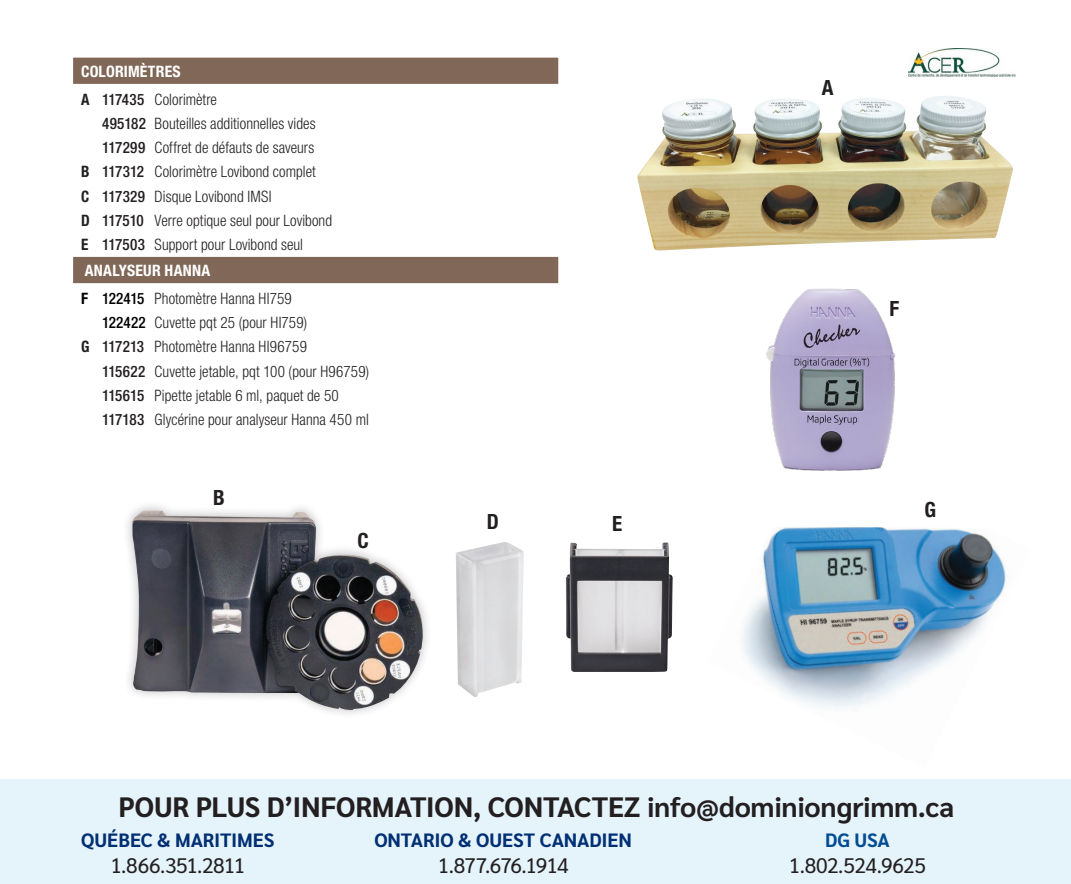
<style>
.page{position:relative;width:1071px;height:884px;background:#fff}
.page>*{position:absolute;margin:0;border:0;box-sizing:border-box;transform-origin:0 0}
.t1{font:700 28px "Sarabun";letter-spacing:-.01em;color:#231f20}
.t2{font:21px "Sarabun";letter-spacing:-.03em;color:#231f20}
.t3{font:700 condensed 21px "Helvetica Neue LT Pro";color:#231f20}
.t4{font:700 19.25px "Sarabun";letter-spacing:-.005em;color:#002f73}
.t5{font:700 19.25px "Sarabun";color:#004c92}
.t6{font:300 condensed 15.75px/27.5px "Helvetica Neue LT Pro";letter-spacing:.005em;color:#231f20;scale:.96 1}
.t7{font:700 condensed 15.75px/27.5px "Helvetica Neue LT Pro";letter-spacing:.01em;color:#fff}
.s1{color:#231f20}
.s2{font-weight:500;color:#231f20}
.s3{font-weight:300;color:#231f20}
.s4{font-weight:500}
.s5{font-weight:700}
.s6{font-weight:700;color:#fff}
.s7{font-weight:700;color:#000}
.s8{font-weight:500;color:#000}
</style>
<div class="page">
<div style="left:0;top:779px;width:1070px;height:105px;background:#e5f3fb"></div>
<img style="left:766px;top:288px;width:130px;height:183px">
<img style="left:637px;top:96px;width:376px;height:155px">
<img style="left:565px;top:542px;width:107px;height:130px">
<img style="left:908px;top:49px;width:106px;height:28px">
<img style="left:741px;top:527px;width:265px;height:182px">
<div style="left:123px;top:501px;width:309px;height:218px;background:#231f20;opacity:.29"></div>
<img style="left:132px;top:510px;width:292px;height:200px">
<img style="left:455px;top:542px;width:68px;height:155px">
<div style="left:73px;top:58px;width:485px;height:26px;background:#806757"></div>
<div style="left:73px;top:257px;width:485px;height:26px;background:#806757"></div>
<p class="t7" style="left:81px;top:58px;width:137px">COLORIMÈTRES<br><span class="s1">A</span> <span class="s2">117435</span> <span class="s3">Colorimètre</span></p>
<p class="t6" style="left:102px;top:109px;width:224px"><span class="s4">495182</span> Bouteilles additionnelles vides</p>
<p class="t6" style="left:102px;top:134px;width:222px"><span class="s4">117299</span> Coffret de défauts de saveurs</p>
<p class="t6" style="left:81px;top:158px;width:246px"><span class="s5">B</span> <span class="s4">117312</span> Colorimètre Lovibond complet</p>
<p class="t6" style="left:81px;top:182px;width:200px"><span class="s5">C</span> <span class="s4">117329</span> Disque Lovibond IMSI</p>
<p class="t6" style="left:81px;top:207px;width:263px"><span class="s5">D</span> <span class="s4">117510</span> Verre optique seul pour Lovibond</p>
<p class="t6" style="left:81px;top:231px;width:233px"><span class="s5">E</span> <span class="s4">117503</span> Support pour Lovibond seul</p>
<p class="t6" style="left:81px;top:257px;width:221px"><span class="s6">ANALYSEUR HANNA<br></span><span class="s7">F</span> <span class="s8">122415</span> Photomètre Hanna HI759</p>
<p class="t6" style="left:102px;top:309px;width:215px"><span class="s8">122422</span> Cuvette pqt 25 (pour HI759)</p>
<p class="t6" style="left:81px;top:333px;width:237px"><span class="s5">G</span> <span class="s4">117213</span> Photomètre Hanna HI96759</p>
<p class="t6" style="left:102px;top:357px;width:279px"><span class="s4">115622</span> Cuvette jetable, pqt 100 (pour H96759)</p>
<p class="t6" style="left:102px;top:382px;width:248px"><span class="s4">115615</span> Pipette jetable 6 ml, paquet de 50</p>
<p class="t6" style="left:102px;top:406px;width:279px"><span class="s4">117183</span> Glycérine pour analyseur Hanna 450 ml</p>
<h2 class="t3" style="left:213px;top:485px;width:13px">B</h2>
<h2 class="t3" style="left:357px;top:527px;width:13px">C</h2>
<h2 class="t3" style="left:486px;top:509px;width:14px">D</h2>
<h2 class="t3" style="left:611px;top:511px;width:12px">E</h2>
<h2 class="t3" style="left:821px;top:75px;width:13px">A</h2>
<h2 class="t3" style="left:889px;top:296px;width:11px">F</h2>
<h2 class="t3" style="left:924px;top:496px;width:13px">G</h2>
<h1 class="t1" style="left:118px;top:790px;width:837px">POUR PLUS D’INFORMATION, CONTACTEZ info@dominiongrimm.ca</h1>
<p class="t4" style="left:374px;top:829px;width:259px">ONTARIO &amp; OUEST CANADIEN</p>
<h2 class="t2" style="left:437px;top:853px;width:132px">1.877.676.1914</h2>
<p class="t4" style="left:81px;top:829px;width:195px">QUÉBEC &amp; MARITIMES</p>
<h2 class="t2" style="left:110px;top:853px;width:136px">1.866.351.2811</h2>
<p class="t5" style="left:824px;top:829px;width:66px">DG USA</p>
<h2 class="t2" style="left:788px;top:853px;width:138px">1.802.524.9625</h2>
</div>
